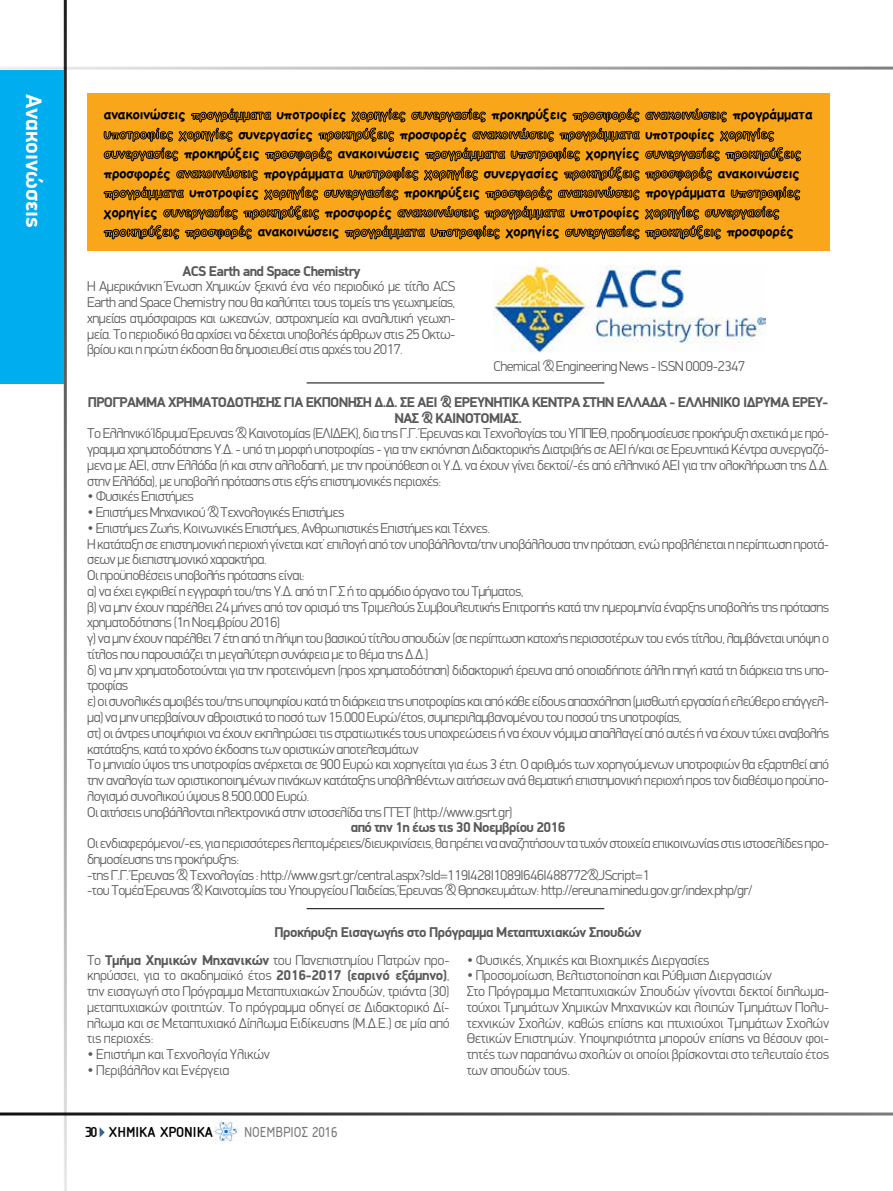
<style>
.page{position:relative;width:893px;height:1191px;background:#fff}
.page>*{position:absolute;margin:0;border:0;box-sizing:border-box;transform-origin:0 0}
.t1{font:700 22.5px "PF Din Display Pro";color:#fff}
.t2{font:700 15px "PF Isotext";color:#000}
.t3{font:15px "PF Isotext";color:#77787b}
.t4{font:300 14.25px/15.8px "PF Din Display";letter-spacing:-.04em;color:#58595b;text-align:justify}
.t5{font:300 14.25px/15.8px "PF Din Display";letter-spacing:-.02em;color:#58595b}
.t6{font:700 14.25px/15.8px "PF Din Display";letter-spacing:-.04em;color:#58595b;text-align:center}
.t7{font:700 13.5px "Comic Sans MS";color:#000}
.s1{font-weight:700}
</style>
<div class="page">
<svg style="left:99px;top:1127px;width:6px;height:10px"></svg>
<hr style="left:0;top:67px;width:893px;height:3px;background:#000">
<hr style="left:0;top:1112px;width:893px;height:3px;background:#000">
<hr style="left:64px;top:0;width:3px;height:1191px;background:#000">
<img style="left:213px;top:1119px;width:25px;height:24px">
<div style="left:0;top:70px;width:64px;height:313px;background:#00aeef"></div>
<div style="left:87px;top:94px;width:742px;height:157px;background:#faa61a"></div>
<svg style="left:191px;top:108px;width:80px;height:14px"></svg>
<svg style="left:351px;top:108px;width:54px;height:14px"></svg>
<svg style="left:411px;top:108px;width:75px;height:14px"></svg>
<svg style="left:573px;top:108px;width:66px;height:14px"></svg>
<svg style="left:645px;top:108px;width:82px;height:14px"></svg>
<svg style="left:104px;top:128px;width:129px;height:33px"></svg>
<svg style="left:265px;top:128px;width:129px;height:33px"></svg>
<svg style="left:425px;top:128px;width:376px;height:33px"></svg>
<svg style="left:424px;top:167px;width:54px;height:14px"></svg>
<svg style="left:645px;top:167px;width:67px;height:14px"></svg>
<svg style="left:104px;top:167px;width:154px;height:33px"></svg>
<svg style="left:264px;top:186px;width:54px;height:14px"></svg>
<svg style="left:324px;top:167px;width:94px;height:33px"></svg>
<svg style="left:485px;top:186px;width:67px;height:14px"></svg>
<svg style="left:558px;top:167px;width:81px;height:33px"></svg>
<svg style="left:731px;top:186px;width:69px;height:14px"></svg>
<svg style="left:104px;top:206px;width:215px;height:33px"></svg>
<svg style="left:345px;top:206px;width:294px;height:33px"></svg>
<svg style="left:645px;top:206px;width:134px;height:33px"></svg>
<img style="left:494px;top:265px;width:271px;height:87px">
<hr style="left:307px;top:382px;width:297px;height:1px;background:#000">
<hr style="left:307px;top:908px;width:297px;height:1px;background:#000">
<h1 class="t1" style="left:48px;top:94px;width:136px;rotate:90deg">Ανακοινώσεις</h1>
<p class="t7" style="left:104px;top:104px;width:83px">ανακοινώσεις</p>
<p class="t7" style="left:277px;top:104px;width:71px">υποτροφίες</p>
<p class="t7" style="left:492px;top:104px;width:77px">προκηρύξεις</p>
<p class="t7" style="left:733px;top:104px;width:81px">προγράμματα</p>
<p class="t7" style="left:238px;top:124px;width:76px">συνεργασίες</p>
<p class="t7" style="left:400px;top:124px;width:68px">προσφορές</p>
<p class="t7" style="left:645px;top:124px;width:71px">υποτροφίες</p>
<p class="t7" style="left:184px;top:143px;width:77px">προκηρύξεις</p>
<p class="t7" style="left:338px;top:143px;width:83px">ανακοινώσεις</p>
<p class="t7" style="left:586px;top:143px;width:55px">χορηγίες</p>
<p class="t7" style="left:104px;top:163px;width:68px">προσφορές</p>
<p class="t7" style="left:264px;top:163px;width:81px">προγράμματα</p>
<p class="t7" style="left:484px;top:163px;width:76px">συνεργασίες</p>
<p class="t7" style="left:718px;top:163px;width:83px">ανακοινώσεις</p>
<p class="t7" style="left:189px;top:182px;width:71px">υποτροφίες</p>
<p class="t7" style="left:404px;top:182px;width:77px">προκηρύξεις</p>
<p class="t7" style="left:645px;top:182px;width:81px">προγράμματα</p>
<p class="t7" style="left:104px;top:202px;width:55px">χορηγίες</p>
<p class="t7" style="left:325px;top:202px;width:68px">προσφορές</p>
<p class="t7" style="left:570px;top:202px;width:71px">υποτροφίες</p>
<p class="t7" style="left:258px;top:221px;width:83px">ανακοινώσεις</p>
<p class="t7" style="left:506px;top:221px;width:55px">χορηγίες</p>
<p class="t7" style="left:727px;top:221px;width:68px">προσφορές</p>
<p class="t6" style="left:182px;top:263px;width:179px">ACS Earth and Space Chemistry</p>
<p class="t4" style="left:87px;top:279px;width:370px">Η Αμερικάνικη Ένωση Χημικών ξεκινά ένα νέο περιοδικό με τίτλο ACS Earth and Space Chemistry που θα καλύπτει τους τομείς της γεωχημείας, χημείας ατμόσφαιρας και ωκεανών, αστροχημεία και αναλυτική γεωχη&shy;μεία. Το περιοδικό θα αρχίσει να δέχεται υποβολές άρθρων στις 25 Οκτω&shy;βρίου και η πρώτη έκδοση θα δημοσιευθεί στις αρχές του 2017.</p>
<p class="t4" style="left:494px;top:359px;width:253px">Chemical &amp; Engineering News - ISSN 0009-2347</p>
<p class="t6" style="left:88px;top:394px;width:742px">ΠΡΟΓΡΑΜΜΑ ΧΡΗΜΑΤΟΔΟΤΗΣΗΣ ΓΙΑ ΕΚΠΟΝΗΣΗ Δ.Δ. ΣΕ ΑΕΙ &amp; ΕΡΕΥΝΗΤΙ ΚΑ ΚΕΝΤΡΑ ΣΤΗΝ ΕΛΛΑΔΑ - ΕΛΛΗΝΙ ΚΟ ΙΔΡΥΜΑ ΕΡΕΥ-<br>ΝΑΣ &amp; ΚΑΙ ΝΟΤΟΜΙΑΣ.</p>
<p class="t4" style="left:87px;top:426px;width:744px">Το Ελληνικό Ίδρυμα Έρευνας &amp; Καινοτομίας (ΕΛΙΔΕΚ), δια της Γ.Γ. Έρευνας και Τεχνολογίας του ΥΠΠΕΘ, προδημοσίευσε προκήρυξη σχετικά με πρό&shy;γραμμα χρηματοδότησης Υ.Δ. - υπό τη μορφή υποτροφίας - για την εκπόνηση Διδακτορικής Διατριβής σε ΑΕΙ ή/και σε Ερευνητικά Κέντρα συνεργαζό&shy;μενα με ΑΕΙ, στην Ελλάδα (ή και στην αλλοδαπή, με την προϋπόθεση οι Υ.Δ. να έχουν γίνει δεκτοί/-ές από ελληνικό ΑΕΙ για την ολοκλήρωση της Δ.Δ. στην Ελλάδα), με υποβολή πρότασης στις εξής επιστημονικές περιοχές:</p>
<p class="t4" style="left:87px;top:489px;width:108px">• Φυσικές Επιστήμες</p>
<p class="t4" style="left:87px;top:504px;width:259px">• Επιστήμες Μηχανικού &amp; Τεχνολογικές Επιστήμες</p>
<p class="t4" style="left:87px;top:520px;width:744px;text-align:left">• Επιστήμες Ζωής, Κοινωνικές Επιστήμες, Ανθρωπιστικές Επιστήμες και Τέχνες.<br>Η κατάταξη σε επιστημονική περιοχή γίνεται κατ’ επιλογή από τον υποβάλλοντα/την υποβάλλουσα την πρόταση, ενώ προβλέπεται η περίπτωση προτά&shy;σεων με διεπιστημονικό χαρακτήρα.<br>Οι προϋποθέσεις υποβολής πρότασης είναι:<br>α) να έχει εγκριθεί η εγγραφή του/της Υ.Δ. από τη Γ.Σ ή το αρμόδιο όργανο του Τμήματος,<br>β) να μην έχουν παρέλθει 24 μήνες από τον ορισμό της Τριμελούς Συμβουλευτικής Επιτροπής κατά την ημερομηνία έναρξης υποβολής της πρότασης χρηματοδότησης (1η Νοεμβρίου 2016)<br>γ) να μην έχουν παρέλθει 7 έτη από τη λήψη του βασικού τίτλου σπουδών (σε περίπτωση κατοχής περισσοτέρων του ενός τίτλου, λαμβάνεται υπόψη ο τίτλος που παρουσιάζει τη μεγαλύτερη συνάφεια με το θέμα της Δ.Δ.)<br>δ) να μην χρηματοδοτούνται για την προτεινόμενη (προς χρηματοδότηση) διδακτορική έρευνα από οποιαδήποτε άλλη πηγή κατά τη διάρκεια της υπο&shy;τροφίας<br>ε) οι συνολικές αμοιβές του/της υποψηφίου κατά τη διάρκεια της υποτροφίας και από κάθε είδους απασχόληση (μισθωτή εργασία ή ελεύθερο επάγγελ&shy;μα) να μην υπερβαίνουν αθροιστικά το ποσό των 15.000 Ευρώ/έτος, συμπεριλαμβανομένου του ποσού της υποτροφίας,<br>στ) οι άντρες υποψήφιοι να έχουν εκπληρώσει τις στρατιωτικές τους υποχρεώσεις ή να έχουν νόμιμα απαλλαγεί από αυτές ή να έχουν τύχει αναβολής κατάταξης, κατά το χρόνο έκδοσης των οριστικών αποτελεσμάτων<br>Το μηνιαίο ύψος της υποτροφίας ανέρχεται σε 900 Ευρώ και χορηγείται για έως 3 έτη. Ο αριθμός των χορηγούμενων υποτροφιών θα εξαρτηθεί από την αναλογία των οριστικοποιημένων πινάκων κατάταξης υποβληθέντων αιτήσεων ανά θεματική επιστημονική περιοχή προς τον διαθέσιμο προϋπο&shy;λογισμό συνολικού ύψους 8.500.000 Ευρώ.<br>Οι αιτήσεις υποβάλλονται ηλεκτρονικά στην ιστοσελίδα της ΓΓΕΤ (http://www.gsrt.gr)</p>
<p class="t6" style="left:351px;top:819px;width:216px">από την 1η έως τις 30 Νοεμβρίου 2016</p>
<p class="t4" style="left:87px;top:835px;width:743px;text-align:left">Οι ενδιαφερόμενοι/-ες, για περισσότερες λεπτομέρειες/διευκρινίσεις, θα πρέπει να αναζητήσουν τα τυχόν στοιχεία επικοινωνίας στις ιστοσελίδες προ&shy;δημοσίευσης της προκήρυξης:<br>-της Γ.Γ. Έρευνας &amp; Τεχνολογίας : http://www.gsrt.gr/central.aspx?sId=119I428I1089I646I488772&amp;JScript=1<br>-του Τομέα Έρευνας &amp; Καινοτομίας του Υπουργείου Παιδείας, Έρευνας &amp; Θρησκευμάτων: http://ereuna.minedu.gov.gr/index.php/gr/</p>
<p class="t6" style="left:275px;top:924px;width:369px">Προκήρυξη Εισαγωγής στο Πρόγραμμα Μεταπτυχιακών Σπουδών</p>
<p class="t4" style="left:87px;top:951px;width:364px">Το <span class="s1">Τμήμα Χημικών Μηχανικών</span> του Πανεπιστημίου Πατρών προ&shy;κηρύσσει, για το ακαδημαϊκό έτος <span class="s1">2016-2017 (εαρινό εξάμηνο)</span>, την εισαγωγή στο Πρόγραμμα Μεταπτυχιακών Σπουδών, τριάντα (30) μεταπτυχιακών φοιτητών. Το πρόγραμμα οδηγεί σε Διδακτορικό Δί&shy;πλωμα και σε Μεταπτυχιακό Δίπλωμα Ειδίκευσης (Μ.Δ.Ε.) σε µία από τις περιοχές:</p>
<p class="t5" style="left:87px;top:1046px;width:184px">• Επιστήμη και Τεχνολογία Υλικών</p>
<p class="t5" style="left:87px;top:1062px;width:144px">• Περιβάλλον και Ενέργεια</p>
<p class="t5" style="left:467px;top:951px;width:244px">• Φυσικές, Χημικές και Βιοχημικές Διεργασίες</p>
<p class="t5" style="left:467px;top:967px;width:364px">• Προσομοίωση, Βελτιστοποίηση και Ρύθμιση Διεργασιών<br>Στο Πρόγραμμα Μεταπτυχιακών Σπουδών γίνονται δεκτοί διπλωμα&shy;τούχοι Τμημάτων Χημικών Μηχανικών και λοιπών Τμημάτων Πολυ&shy;τεχνικών Σχολών, καθώς επίσης και πτυχιούχοι Τμημάτων Σχολών Θετικών Επιστημών. Υποψηφιότητα μπορούν επίσης να θέσουν φοι&shy;τητές των παραπάνω σχολών οι οποίοι βρίσκονται στο τελευταίο έτος των σπουδών τους.</p>
<p class="t2" style="left:85px;top:1124px;width:129px">30 ΧΗΜΙΚΑ ΧΡΟΝΙΚΑ</p>
<p class="t3" style="left:244px;top:1124px;width:95px">ΝΟΕΜΒΡΙΟΣ 2016</p>
</div>
